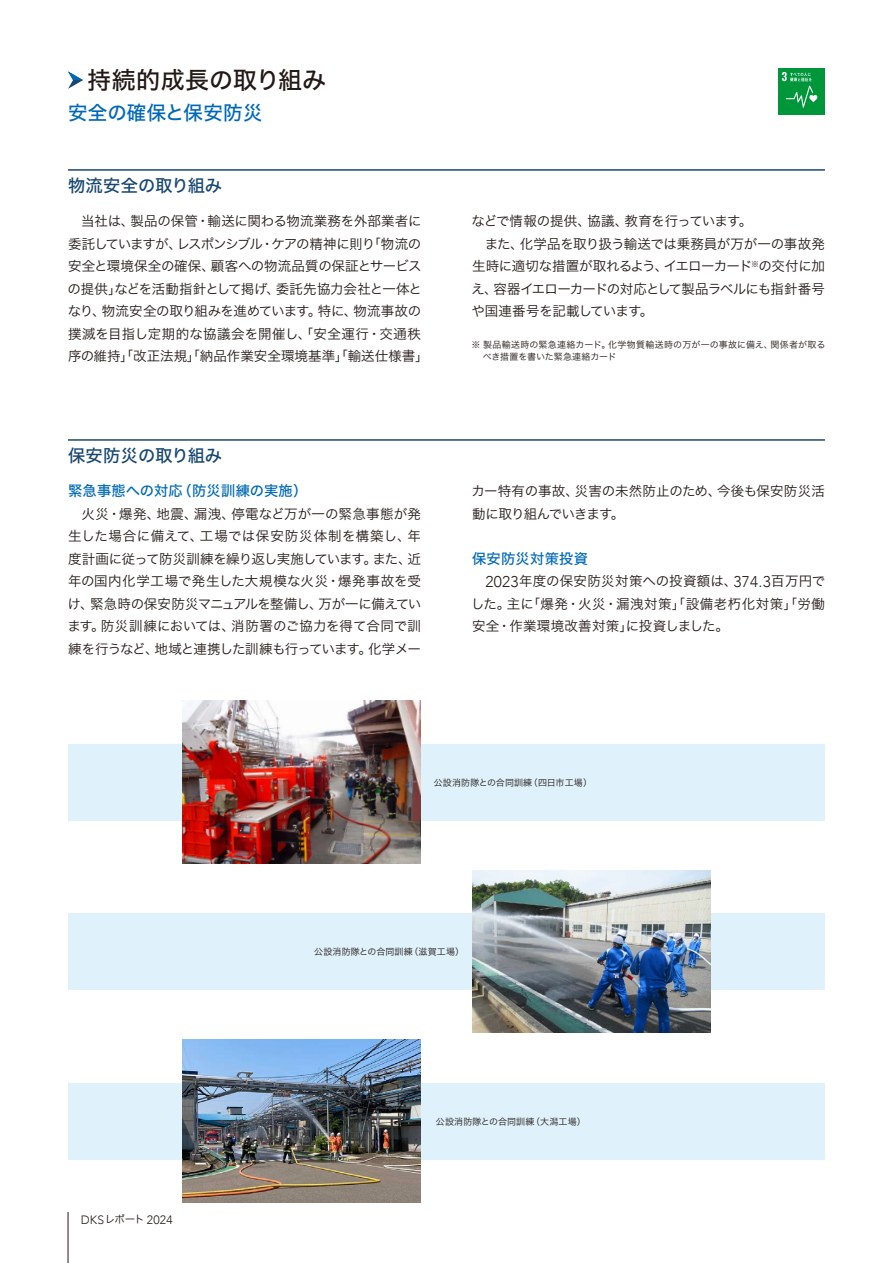
<style>
.page{position:relative;width:893px;height:1263px;background:#fff}
.page>*{position:absolute;margin:0;border:0;box-sizing:border-box;transform-origin:0 0}
.t1{font:24px "Hira Kaku Std W5";letter-spacing:-.005em;color:#231916}
.t2{font:19.5px "Hira Kaku Std W5";letter-spacing:.02em;color:#0069b7}
.t3{font:17.25px "Hira Kaku Std W5";letter-spacing:-.005em;color:#174671}
.t4{font:14.25px "Hira Kaku Std W5";letter-spacing:.02em;color:#0069b7}
.t5{font:13.5px/22.5px "Hira Kaku Std W3";letter-spacing:-.02em;color:#231916}
.t6{font:300 12.15px "Avenir";letter-spacing:.015em;color:#231916}
.t7{font:9px/12px "Hira Kaku Std W3";letter-spacing:.02em;color:#231916}
.s1{font-family:"Avenir";font-weight:300;font-size:15.45px}
.s2{font-family:"Hira Kaku Std W3";font-weight:400;font-size:10.5px}
</style>
<div class="page">
<div style="left:68px;top:744px;width:757px;height:76px;background:#dff2fc"></div>
<div style="left:68px;top:913px;width:757px;height:77px;background:#dff2fc"></div>
<div style="left:68px;top:1083px;width:757px;height:76px;background:#dff2fc"></div>
<img style="left:472px;top:870px;width:238px;height:163px">
<img style="left:183px;top:701px;width:238px;height:162px">
<img style="left:183px;top:1040px;width:238px;height:162px">
<hr style="left:68px;top:439px;width:757px;height:2px;background:#174671">
<hr style="left:68px;top:169px;width:757px;height:2px;background:#174671">
<div style="left:778px;top:68px;width:47px;height:47px;background:#00973b"></div>
<svg style="left:782px;top:72px;width:35px;height:36px"></svg>
<hr style="left:68px;top:1212px;width:1px;height:51px;background:#231916">
<svg style="left:68px;top:71px;width:15px;height:18px"></svg>
<h1 class="t1" style="left:87px;top:62px;width:240px">持続的成長の取り組み</h1>
<h2 class="t2" style="left:68px;top:98px;width:196px">安全の確保と保安防災</h2>
<p class="t3" style="left:68px;top:172px;width:156px">物流安全の取り組み</p>
<p class="t5" style="left:68px;top:210px;width:362px">　当社は、製品の保管・輸送に関わる物流業務を外部業者に委託していますが、レスポンシブル・ケアの精神に則り「物流の安全と環境保全の確保、顧客への物流品質の保証とサービスの提供」などを活動指針として掲げ、委託先協力会社と一体となり、物流安全の取り組みを進めています。特に、物流事故の撲滅を目指し定期的な協議会を開催し、「安全運行・交通秩序の維持」「改正法規」「納品作業安全環境基準」「輸送仕様書」</p>
<p class="t5" style="left:471px;top:210px;width:355px">などで情報の提供、協議、教育を行っています。<br>　また、化学品を取り扱う輸送では乗務員が万が一の事故発生時に適切な措置が取れるよう、イエローカード<sup>※</sup>の交付に加え、容器イエローカードの対応として製品ラベルにも指針番号や国連番号を記載しています。</p>
<p class="t7" style="left:483px;top:339px;width:344px;text-indent:-11px">※ 製品輸送時の緊急連絡カード。化学物質輸送時の万が一の事故に備え、関係者が取るべき措置を書いた緊急連絡カード</p>
<p class="t3" style="left:68px;top:442px;width:156px">保安防災の取り組み</p>
<p class="t4" style="left:68px;top:480px;width:241px">緊急事態への対応（防災訓練の実施）</p>
<p class="t5" style="left:67px;top:502px;width:355px;text-align:justify">　火災・爆発、地震、漏洩、停電など万が一の緊急事態が発生した場合に備えて、工場では保安防災体制を構築し、年度計画に従って防災訓練を繰り返し実施しています。また、近年の国内化学工場で発生した大規模な火災・爆発事故を受け、緊急時の保安防災マニュアルを整備し、万が一に備えています。防災訓練においては、消防署のご協力を得て合同で訓練を行うなど、地域と連携した訓練も行っています。化学メー</p>
<p class="t5" style="left:471px;top:480px;width:355px">カー特有の事故、災害の未然防止のため、今後も保安防災活動に取り組んでいきます。</p>
<p class="t4" style="left:472px;top:548px;width:117px">保安防災対策投資</p>
<p class="t5" style="left:471px;top:570px;width:356px;text-align:justify;text-indent:15px"><span class="s1">2023</span>年度の保安防災対策への投資額は、<span class="s1">374.3</span>百万円でした。主に「爆発・火災・漏洩対策」「設備老朽化対策」「労働安全・作業環境改善対策」に投資しました。</p>
<p class="t7" style="left:434px;top:776px;width:160px">公設消防隊との合同訓練（四日市工場）</p>
<p class="t7" style="left:314px;top:945px;width:152px">公設消防隊との合同訓練（滋賀工場）</p>
<p class="t6" style="left:81px;top:1212px;width:93px">DKS<span class="s2">レポート</span> 2024</p>
<p class="t7" style="left:436px;top:1115px;width:152px">公設消防隊との合同訓練（大潟工場）</p>
</div>
